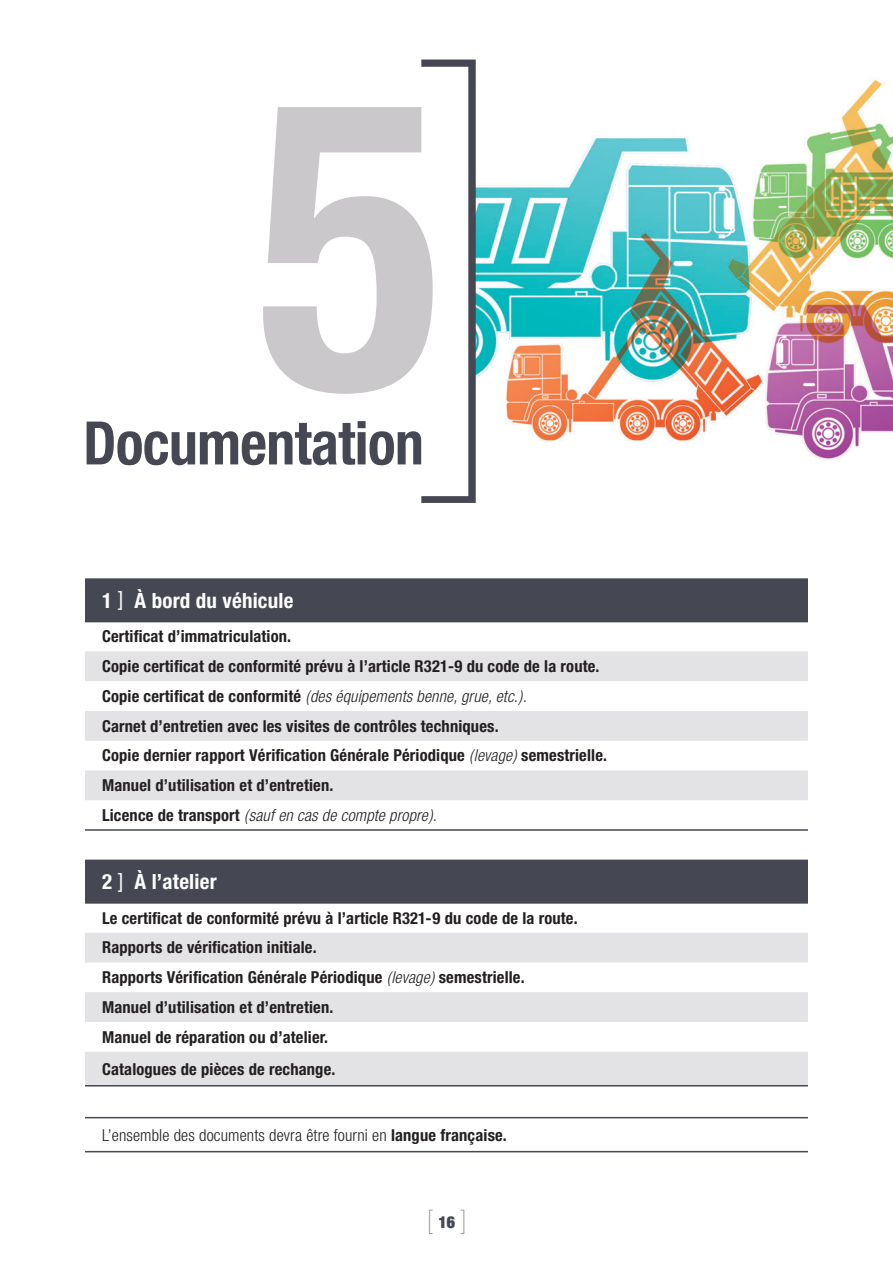
<style>
.page{position:relative;width:893px;height:1263px;background:#fff}
.page>*{position:absolute;margin:0;border:0;box-sizing:border-box;transform-origin:0 0}
.t1{font:700 condensed 405px "Helvetica Neue";color:#cbc8cc;scale:.96 1}
.t2{font:700 condensed 60px "Helvetica Neue";letter-spacing:-.01em;color:#454753;scale:.96 1}
.t3{font:100 condensed 27px "Helvetica Neue";color:#8f8c95;scale:.96 1}
.t4{font:700 condensed 21px "Helvetica Neue";letter-spacing:.01em;color:#fff}
.t5{font:700 condensed 16.5px/29.7px "Helvetica Neue";letter-spacing:.01em;color:#231f20}
.t6{font:300 condensed 16.5px "Helvetica Neue";letter-spacing:.01em;color:#231f20}
.s1{font-weight:400}
.s2{font-weight:300;font-style:italic}
.s3{font-weight:700}
.s4{font-weight:900;font-stretch:expanded;font-size:16.5px;color:#454753}
</style>
<div class="page">
<img style="left:476px;top:77px;width:417px;height:384px">
<svg style="left:421px;top:60px;width:55px;height:443px"></svg>
<div style="left:85px;top:579px;width:723px;height:43px;background:#454753"></div>
<svg style="left:85px;top:622px;width:723px;height:1px"></svg>
<svg style="left:85px;top:651px;width:723px;height:149px;fill:#e3e2e4"></svg>
<hr style="left:85px;top:578px;width:723px;height:2px;background:#454753">
<hr style="left:85px;top:829px;width:723px;height:2px;background:#454753">
<div style="left:85px;top:860px;width:723px;height:43px;background:#454753"></div>
<svg style="left:85px;top:933px;width:723px;height:152px;fill:#e3e2e4"></svg>
<hr style="left:85px;top:902px;width:723px;height:2px;background:#454753">
<hr style="left:85px;top:1085px;width:723px;height:1px;background:#454753">
<hr style="left:85px;top:1151px;width:723px;height:1px;background:#454753">
<hr style="left:85px;top:1117px;width:723px;height:1px;background:#454753">
<h1 class="t1" style="left:256px;top:-1px;width:196px">5</h1>
<h2 class="t2" style="left:83px;top:407px;width:356px">Documentation</h2>
<p class="t4" style="left:102px;top:588px;width:193px">1 <span class="s1">]</span> À bord du véhicule</p>
<p class="t5" style="left:102px;top:621px;width:507px">Certificat d’immatriculation.<br>Copie certificat de conformité prévu à l’article R321-9 du code de la route.<br>Copie certificat de conformité <span class="s2">(des équipements benne, grue, etc.).<br></span>Carnet d’entretien avec les visites de contrôles techniques.<br>Copie dernier rapport Vérification Générale Périodique <span class="s2">(levage)</span> semestrielle.<br>Manuel d’utilisation et d’entretien.<br>Licence de transport <span class="s2">(sauf en cas de compte propre).</span></p>
<p class="t4" style="left:102px;top:869px;width:116px">2 <span class="s1">]</span> À l’atelier</p>
<p class="t5" style="left:102px;top:903px;width:477px">Le certificat de conformité prévu à l’article R321-9 du code de la route.<br>Rapports de vérification initiale.<br>Rapports Vérification Générale Périodique <span class="s2">(levage)</span> semestrielle.<br>Manuel d’utilisation et d’entretien.<br>Manuel de réparation ou d’atelier.</p>
<p class="t5" style="left:102px;top:1054px;width:235px">Catalogues de pièces de rechange.</p>
<p class="t6" style="left:102px;top:1125px;width:406px">L’ensemble des documents devra être fourni en <span class="s3">langue française.</span></p>
<h3 class="t3" style="left:427px;top:1205px;width:42px">[<span class="s4">16</span>]</h3>
</div>
